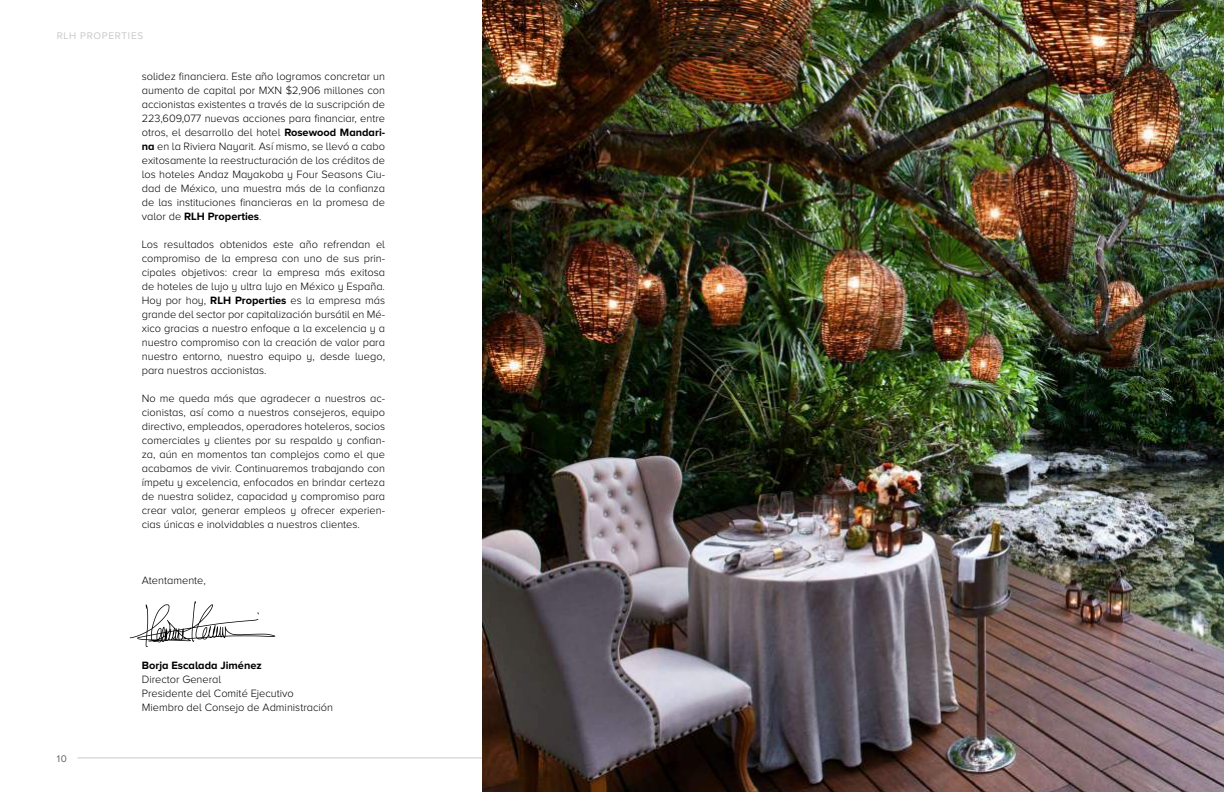
<style>
.page{position:relative;width:1224px;height:792px;background:#fff}
.page>*{position:absolute;margin:0;border:0;box-sizing:border-box;transform-origin:0 0}
.t1{font:300 11px/14px "Proxima Nova A";color:#000;text-align:justify}
.t2{font:700 11px "Proxima Nova A";color:#000}
.t3{font:10px "Proxima Nova A";letter-spacing:.07em;color:#c6c8c7}
.t4{font:10px "Proxima Nova A";color:#5f6369}
.s1{font-weight:700}
</style>
<div class="page">
<hr style="left:77px;top:758px;width:478px;height:1px;background:#c6c8c7">
<img style="left:482px;top:0;width:742px;height:792px">
<svg style="left:130px;top:601px;width:145px;height:46px"></svg>
<p class="t3" style="left:57px;top:30px;width:88px">RLH PROPERTIES</p>
<p class="t1" style="left:142px;top:69px;width:245px">solidez financiera. Este año logramos concretar un aumento de capital por MXN $2,906 millones con accionistas existentes a través de la suscripción de 223,609,077 nuevas acciones para financiar, entre otros, el desarrollo del hotel <span class="s1">Rosewood Mandari&shy;na</span> en la Riviera Nayarit. Así mismo, se llevó a cabo exitosamente la reestructuración de los créditos de los hoteles Andaz Mayakoba y Four Seasons Ciu&shy;dad de México, una muestra más de la confianza de las instituciones financieras en la promesa de valor de <span class="s1">RLH Properties</span>.</p>
<p class="t1" style="left:142px;top:237px;width:245px">Los resultados obtenidos este año refrendan el compromiso de la empresa con uno de sus prin&shy;cipales objetivos: crear la empresa más exitosa de hoteles de lujo y ultra lujo en México y España.<br>Hoy por hoy, <span class="s1">RLH Properties</span> es la empresa más grande del sector por capitalización bursátil en Mé&shy;xico gracias a nuestro enfoque a la excelencia y a nuestro compromiso con la creación de valor para nuestro entorno, nuestro equipo y, desde luego, para nuestros accionistas.</p>
<p class="t1" style="left:142px;top:391px;width:245px">No me queda más que agradecer a nuestros ac&shy;cionistas, así como a nuestros consejeros, equipo directivo, empleados, operadores hoteleros, socios comerciales y clientes por su respaldo y confian&shy;za, aún en momentos tan complejos como el que acabamos de vivir. Continuaremos trabajando con ímpetu y excelencia, enfocados en brindar certeza de nuestra solidez, capacidad y compromiso para crear valor, generar empleos y ofrecer experien&shy;cias únicas e inolvidables a nuestros clientes.</p>
<p class="t1" style="left:142px;top:574px;width:66px">Atentamente,</p>
<p class="t4" style="left:57px;top:753px;width:12px">10</p>
<p class="t2" style="left:142px;top:659px;width:121px">Borja Escalada Jiménez</p>
<p class="t1" style="left:142px;top:672px;width:193px;text-align:left">Director General<br>Presidente del Comité Ejecutivo<br>Miembro del Consejo de Administración</p>
</div>
